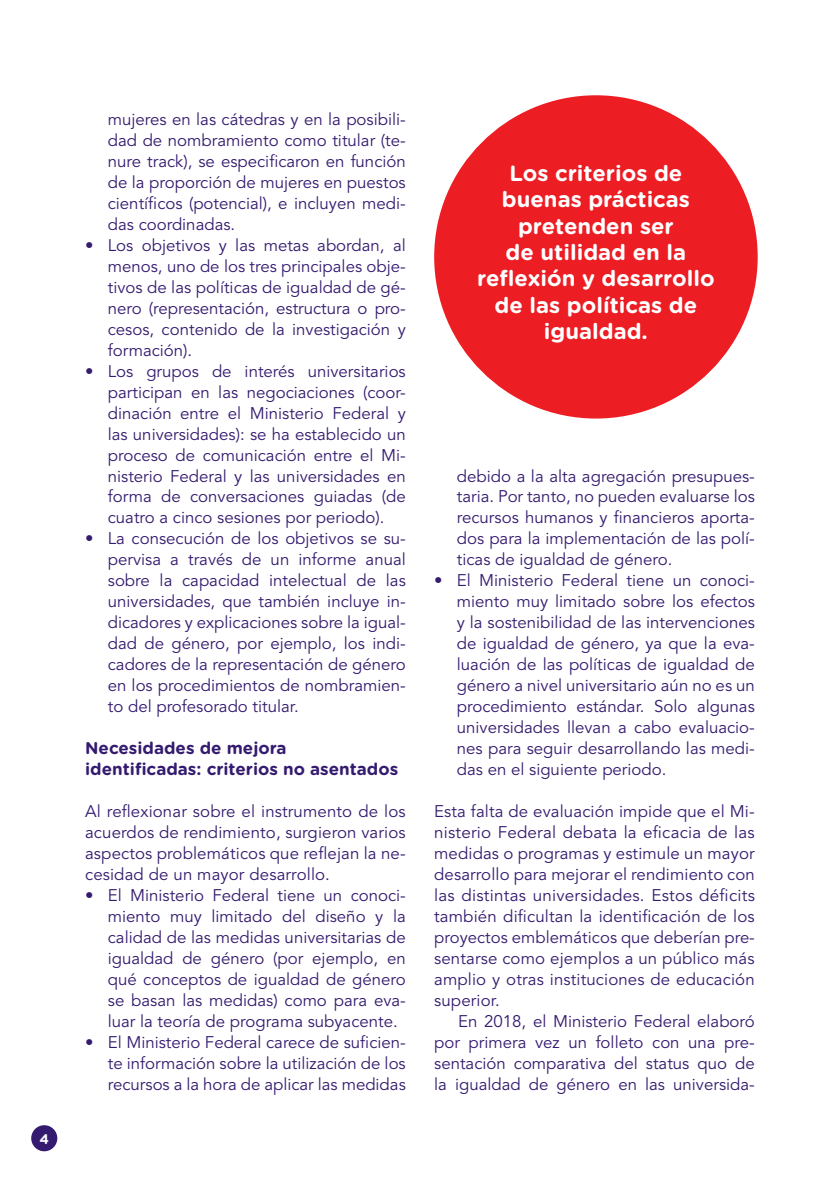
<style>
.page{position:relative;width:840px;height:1191px;background:#fff}
.page>*{position:absolute;margin:0;border:0;box-sizing:border-box;transform-origin:0 0}
.t1{font:700 22px/26.4px "Gotham Rounded";color:#fff;text-align:center}
.t2{font:700 17px/21px "Gotham Rounded";color:#351b6f}
.t3{font:16.8px/21px "Avenir LTCE";color:#351b6f;text-align:justify}
.t4{font:700 14px "Gotham Rounded";color:#fff}
</style>
<div class="page">
<div style="left:31px;top:1125px;width:26px;height:26px;background:#351b6f;border-radius:50%"></div>
<div style="left:434px;top:95px;width:323px;height:323px;background:#ed1d24;border-radius:50%"></div>
<p class="t4" style="left:39px;top:1128px;width:11px">4</p>
<p class="t3" style="left:108px;top:109px;width:299px">mujeres en las cátedras y en la posibili&shy;dad de nombramiento como titular (te&shy;nure track), se especificaron en función de la proporción de mujeres en puestos científicos (potencial), e incluyen medi&shy;das coordinadas.</p>
<p class="t3" style="left:108px;top:234px;width:299px;text-indent:-23px">• Los objetivos y las metas abordan, al menos, uno de los tres principales obje&shy;tivos de las políticas de igualdad de gé&shy;nero (representación, estructura o pro&shy;cesos, contenido de la investigación y formación).</p>
<p class="t3" style="left:108px;top:360px;width:299px;text-indent:-23px">• Los grupos de interés universitarios participan en las negociaciones (coor&shy;dinación entre el Ministerio Federal y las universidades): se ha establecido un proceso de comunicación entre el Mi&shy;nisterio Federal y las universidades en forma de conversaciones guiadas (de cuatro a cinco sesiones por periodo).</p>
<p class="t3" style="left:108px;top:528px;width:299px;text-indent:-23px">• La consecución de los objetivos se su&shy;pervisa a través de un informe anual sobre la capacidad intelectual de las universidades, que también incluye in&shy;dicadores y explicaciones sobre la igual&shy;dad de género, por ejemplo, los indi&shy;cadores de la representación de género en los procedimientos de nombramien&shy;to del profesorado titular.</p>
<p class="t2" style="left:85px;top:737px;width:314px">Necesidades de mejora identificadas: criterios no asentados</p>
<p class="t3" style="left:85px;top:801px;width:322px">Al reflexionar sobre el instrumento de los acuerdos de rendimiento, surgieron varios aspectos problemáticos que reflejan la ne&shy;cesidad de un mayor desarrollo.</p>
<p class="t3" style="left:108px;top:885px;width:299px;text-indent:-23px">• El Ministerio Federal tiene un conoci&shy;miento muy limitado del diseño y la calidad de las medidas universitarias de igualdad de género (por ejemplo, en qué conceptos de igualdad de género se basan las medidas) como para eva&shy;luar la teoría de programa subyacente.</p>
<p class="t3" style="left:108px;top:1032px;width:299px;text-indent:-23px">• El Ministerio Federal carece de suficien&shy;te información sobre la utilización de los recursos a la hora de aplicar las medidas</p>
<h1 class="t1" style="left:477px;top:159px;width:239px">Los criterios de buenas prácticas pretenden ser<br>de utilidad en la reflexión y desarrollo de las políticas de igualdad.</h1>
<p class="t3" style="left:456px;top:465px;width:299px">debido a la alta agregación presupues&shy;taria. Por tanto, no pueden evaluarse los recursos humanos y financieros aporta&shy;dos para la implementación de las polí&shy;ticas de igualdad de género.</p>
<p class="t3" style="left:456px;top:570px;width:299px;text-indent:-23px">• El Ministerio Federal tiene un conoci&shy;miento muy limitado sobre los efectos y la sostenibilidad de las intervenciones de igualdad de género, ya que la eva&shy;luación de las políticas de igualdad de género a nivel universitario aún no es un procedimiento estándar. Solo algunas universidades llevan a cabo evaluacio&shy;nes para seguir desarrollando las medi&shy;das en el siguiente periodo.</p>
<p class="t3" style="left:434px;top:801px;width:322px">Esta falta de evaluación impide que el Mi&shy;nisterio Federal debata la eficacia de las medidas o programas y estimule un mayor desarrollo para mejorar el rendimiento con las distintas universidades. Estos déficits también dificultan la identificación de los proyectos emblemáticos que deberían pre&shy;sentarse como ejemplos a un público más amplio y otras instituciones de educación superior.</p>
<p class="t3" style="left:434px;top:1011px;width:322px;text-indent:24px">En 2018, el Ministerio Federal elaboró por primera vez un folleto con una pre&shy;sentación comparativa del status quo de la igualdad de género en las universida-</p>
</div>
